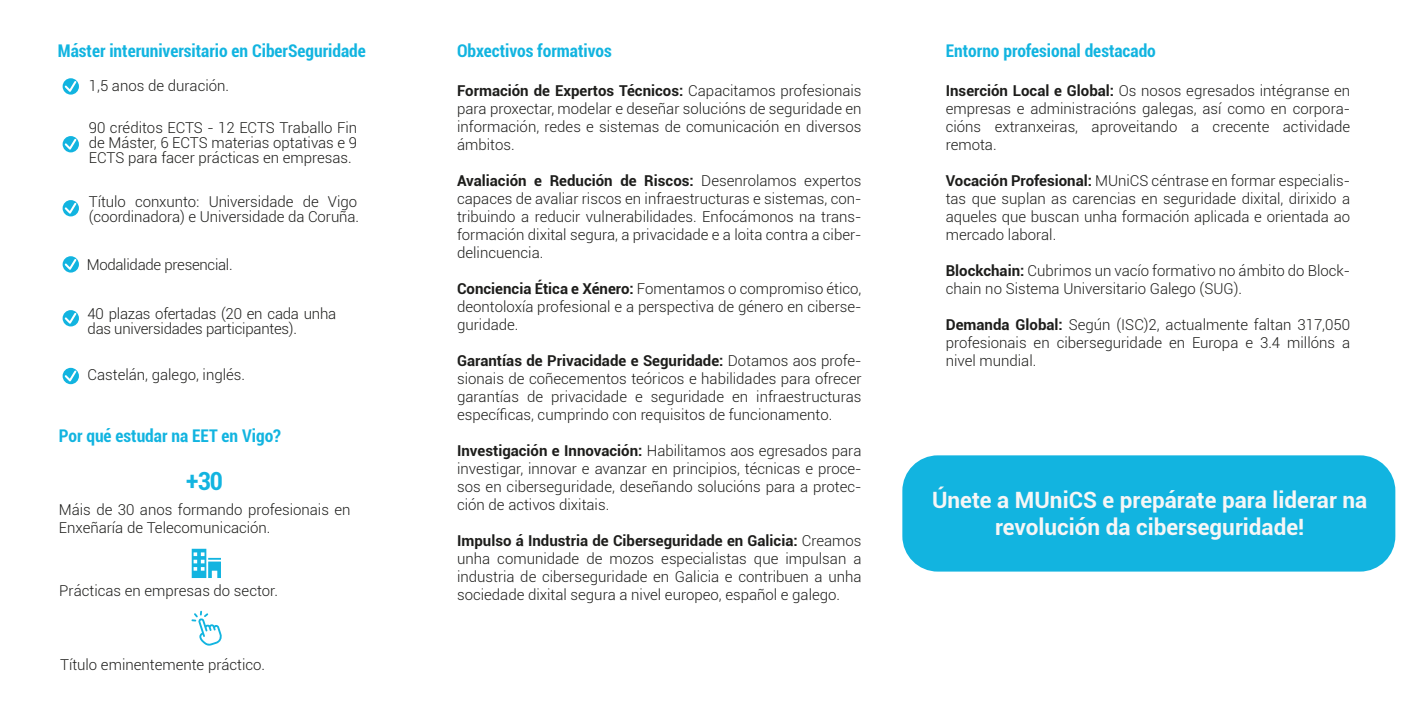
<style>
.page{position:relative;width:1418px;height:709px;background:#fff}
.page>*{position:absolute;margin:0;border:0;box-sizing:border-box;transform-origin:0 0}
.t1{font:700 condensed 25px "Roboto";color:#12b4e0}
.t2{font:700 22.5px/27px "Roboto";color:#f6f6f6;text-align:center}
.t3{font:700 condensed 17.5px "Roboto";color:#12b4e0}
.t4{font:300 15px/18px "Roboto";color:#1d1d1b;text-align:justify}
.t5{font:300 15px "Roboto";letter-spacing:-.02em;color:#1d1d1b}
.s1{font-weight:700}
</style>
<div class="page">
<svg style="left:63px;top:78px;width:16px;height:17px"></svg>
<svg style="left:63px;top:136px;width:16px;height:16px"></svg>
<svg style="left:63px;top:200px;width:16px;height:16px"></svg>
<svg style="left:63px;top:256px;width:16px;height:16px"></svg>
<svg style="left:63px;top:310px;width:16px;height:16px"></svg>
<svg style="left:191px;top:610px;width:31px;height:36px"></svg>
<svg style="left:192px;top:549px;width:29px;height:29px"></svg>
<svg style="left:63px;top:368px;width:16px;height:16px"></svg>
<div style="left:902px;top:455px;width:493px;height:116px;background:#12b4e0;border-radius:35px"></div>
<p class="t3" style="left:58px;top:38px;width:309px">Máster interuniversitario en CiberSeguridade</p>
<p class="t4" style="left:89px;top:76px;width:142px">1,5 anos de duración.</p>
<p class="t4" style="left:89px;top:120px;width:270px;line-height:15px">90 créditos ECTS - 12 ECTS Traballo Fin de Máster, 6 ECTS materias optativas e 9<br>ECTS para facer prácticas en empresas.</p>
<p class="t4" style="left:89px;top:194px;width:272px;line-height:15px">Título conxunto: Universidade de Vigo (coordinadora) e Universidade da Coruña.</p>
<p class="t5" style="left:87px;top:255px;width:147px">Modalidade presencial.</p>
<p class="t4" style="left:88px;top:306px;width:250px;line-height:15px">40 plazas ofertadas (20 en cada unha das universidades participantes).</p>
<p class="t4" style="left:88px;top:365px;width:159px">Castelán, galego, inglés.</p>
<p class="t3" style="left:59px;top:423px;width:224px">Por qué estudar na EET en Vigo?</p>
<h1 class="t1" style="left:186px;top:464px;width:38px">+30</h1>
<p class="t4" style="left:59px;top:500px;width:293px">Máis de 30 anos formando profesionais en<br>Enxeñaría de Telecomunicación.</p>
<p class="t4" style="left:59px;top:581px;width:220px">Prácticas en empresas do sector.</p>
<p class="t4" style="left:60px;top:655px;width:207px">Título eminentemente práctico.</p>
<p class="t3" style="left:457px;top:38px;width:156px">Obxectivos formativos</p>
<p class="t4" style="left:457px;top:81px;width:406px"><span class="s1">Formación de Expertos Técnicos:</span> Capacitamos profesionais para proxectar, modelar e deseñar solucións de seguridade en información, redes e sistemas de comunicación en diversos ámbitos.</p>
<p class="t4" style="left:457px;top:171px;width:406px"><span class="s1">Avaliación e Redución de Riscos:</span> Desenrolamos expertos capaces de avaliar riscos en infraestructuras e sistemas, con&shy;tribuindo a reducir vulnerabilidades. Enfocámonos na trans&shy;formación dixital segura, a privacidade e a loita contra a ciber&shy;delincuencia.</p>
<p class="t4" style="left:457px;top:279px;width:406px"><span class="s1">Conciencia Ética e Xénero:</span> Fomentamos o compromiso ético, deontoloxía profesional e a perspectiva de género en ciberse&shy;guridade.</p>
<p class="t4" style="left:457px;top:351px;width:406px"><span class="s1">Garantías de Privacidade e Seguridade:</span> Dotamos aos profe&shy;sionais de coñecementos teóricos e habilidades para ofrecer garantías de privacidade e seguridade en infraestructuras específicas, cumprindo con requisitos de funcionamento.</p>
<p class="t4" style="left:457px;top:441px;width:406px"><span class="s1">Investigación e Innovación:</span> Habilitamos aos egresados para investigar, innovar e avanzar en principios, técnicas e proce&shy;sos en ciberseguridade, deseñando solucións para a protec&shy;ción de activos dixitais.</p>
<p class="t4" style="left:457px;top:531px;width:406px"><span class="s1">Impulso á Industria de Ciberseguridade en Galicia:</span> Creamos unha comunidade de mozos especialistas que impulsan a industria de ciberseguridade en Galicia e contribuen a unha sociedade dixital segura a nivel europeo, español e galego.</p>
<p class="t3" style="left:945px;top:38px;width:212px">Entorno profesional destacado</p>
<p class="t4" style="left:945px;top:81px;width:406px"><span class="s1">Inserción Local e Global:</span> Os nosos egresados intégranse en empresas e administracións galegas, así como en corpora&shy;cións extranxeiras, aproveitando a crecente actividade remota.</p>
<p class="t4" style="left:945px;top:171px;width:406px"><span class="s1">Vocación Profesional:</span> MUniCS céntrase en formar especialis&shy;tas que suplan as carencias en seguridade dixital, dirixido a aqueles que buscan unha formación aplicada e orientada ao mercado laboral.</p>
<p class="t4" style="left:945px;top:261px;width:406px"><span class="s1">Blockchain:</span> Cubrimos un vacío formativo no ámbito do Block&shy;chain no Sistema Universitario Galego (SUG).</p>
<p class="t4" style="left:945px;top:315px;width:406px"><span class="s1">Demanda Global:</span> Según (ISC)2, actualmente faltan 317,050 profesionais en ciberseguridade en Europa e 3.4 millóns a nivel mundial.</p>
<h2 class="t2" style="left:932px;top:485px;width:437px">Únete a MUniCS e prepárate para liderar na revolución da ciberseguridade!</h2>
</div>
